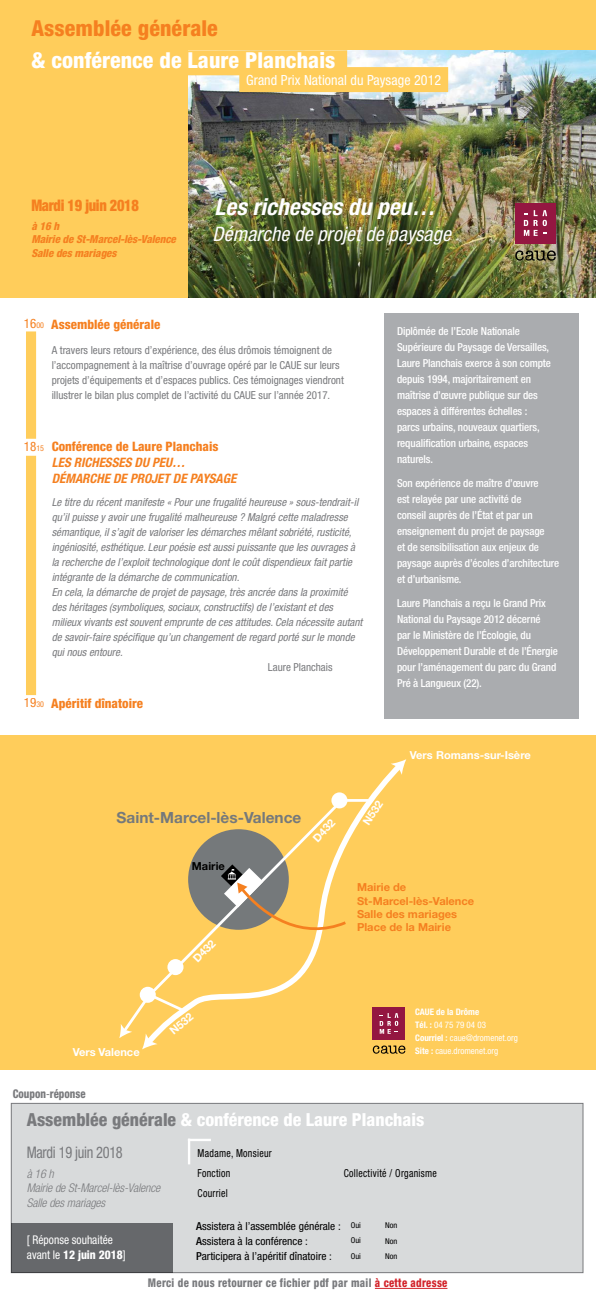
<style>
.page{position:relative;width:596px;height:1304px;background:#fff}
.page>*{position:absolute;margin:0;border:0;box-sizing:border-box;transform-origin:0 0}
.t1{font:italic 700 condensed 23.3px "Helvetica Neue LT";letter-spacing:.005em;color:#fff}
.t2{font:800 condensed 22px "Helvetica Neue LT";letter-spacing:.005em;color:#fff}
.t3{font:800 condensed 22px "Helvetica Neue LT";letter-spacing:.005em;color:#f58020}
.t4{font:italic condensed 20px "Helvetica Neue LT";letter-spacing:.005em;color:#fff}
.t5{font:800 condensed 18px "Helvetica Neue LT";color:#fff}
.t6{font:900 condensed 16px "Helvetica Neue LT";letter-spacing:-.02em;color:#f58020;scale:.89 1}
.t7{font:condensed 16px "Helvetica Neue LT";letter-spacing:-.02em;color:#797a7d;scale:.89 1}
.t8{font:700 15.4px "Helvetica Neue CE";color:#75797b}
.t9{font:condensed 14px "Helvetica Neue LT";letter-spacing:.005em;color:#fff}
.t10{font:italic 700 condensed 13px/15.6px "Helvetica Neue LT";color:#f58020}
.t11{font:800 condensed 13px "Helvetica Neue LT";color:#f58020}
.t12{font:800 condensed 12px "Helvetica Neue LT";letter-spacing:.03em;color:#797a7d;scale:.89 1}
.t13{font:italic 300 condensed 12px/14.4px "Helvetica Neue LT";letter-spacing:-.01em;color:#797a7d}
.t14{font:condensed 12px/14.4px "Helvetica Neue LT";color:#fff;scale:.96 1}
.t15{font:800 condensed 12px "Helvetica Neue LT";color:#797a7d;scale:.89 1}
.t16{font:700 11.1px/13.3px "Helvetica Neue CE";color:#f58020}
.t17{font:700 11.1px "Helvetica Neue CE";color:#fff}
.t18{font:700 11.1px "Helvetica Neue CE";color:#000}
.t19{font:italic condensed 11px/15px "Helvetica Neue LT";color:#797a7d}
.t20{font:500 condensed 11px/16px "Helvetica Neue LT";letter-spacing:-.01em;color:#fff}
.t21{font:condensed 11px/15px "Helvetica Neue LT";color:#797a7d}
.t22{font:condensed 11px "Helvetica Neue LT";color:#000;scale:1.04 1}
.t23{font:condensed 11px/20px "Helvetica Neue LT";letter-spacing:.03em;color:#000;scale:.89 1}
.t24{font:italic 800 condensed 11px/13.2px "Helvetica Neue LT";letter-spacing:-.01em;color:#f58020}
.t25{font:condensed 9px/13px "Helvetica Neue LT";color:#fff}
.t26{font:condensed 8px "Helvetica Neue LT";color:#000;scale:1.04 1}
.s1{font-weight:400}
.s2{font-weight:400;font-size:8px}
.s3{font-weight:400;font-style:normal}
.s4{font-weight:400;font-style:normal;font-size:8px}
.s5{font-weight:800;font-style:normal}
.s6{font-weight:700}
.s7{color:#797a7d}
.s8{font-weight:800}
.s9{font-weight:500}
.s10{font-size:8px}
.s11{color:#d2232a}
</style>
<div class="page">
<div style="left:0;top:0;width:595px;height:298px;background:#ffcd5b"></div>
<img style="left:189px;top:50px;width:406px;height:248px">
<div style="left:26px;top:50px;width:321px;height:25px;background:#ffcd5b"></div>
<div style="left:239px;top:67px;width:209px;height:25px;background:#ffcd5b"></div>
<div style="left:515px;top:203px;width:40px;height:40px;background:#941641"></div>
<svg style="left:523px;top:210px;width:23px;height:26px"></svg>
<svg style="left:515px;top:250px;width:40px;height:11px"></svg>
<div style="left:26px;top:331px;width:10px;height:108px;background:#ffcd5b"></div>
<div style="left:17px;top:435px;width:30px;height:19px;background:#fff"></div>
<div style="left:26px;top:456px;width:10px;height:239px;background:#ffcd5b"></div>
<div style="left:383px;top:313px;width:195px;height:406px;background:#aaacaf"></div>
<div style="left:11px;top:1103px;width:571px;height:170px;background:#d8dadb"></div>
<div style="left:11px;top:1103px;width:572px;height:170px;border:1px solid #797a7d"></div>
<hr style="left:188px;top:1139px;width:2px;height:25px;background:#fff">
<hr style="left:188px;top:1139px;width:23px;height:2px;background:#fff">
<hr style="left:374px;top:1288px;width:73px;height:1px;background:#d2232a">
<div style="left:12px;top:1223px;width:161px;height:50px;background:#66686b"></div>
<div style="left:0;top:736px;width:595px;height:334px;background:#ffcd5b"></div>
<svg style="left:141px;top:759px;width:266px;height:291px"></svg>
<svg style="left:390px;top:759px;width:16px;height:16px"></svg>
<div style="left:140px;top:987px;width:16px;height:16px;background:#fff;border-radius:50%"></div>
<div style="left:167px;top:959px;width:16px;height:16px;background:#fff;border-radius:50%"></div>
<div style="left:331px;top:792px;width:16px;height:16px;background:#fff;border-radius:50%"></div>
<svg style="left:119px;top:991px;width:68px;height:58px"></svg>
<svg style="left:221px;top:864px;width:128px;height:76px"></svg>
<div style="left:372px;top:1007px;width:33px;height:33px;background:#941641"></div>
<svg style="left:379px;top:1013px;width:19px;height:21px"></svg>
<svg style="left:372px;top:1045px;width:33px;height:9px"></svg>
<h2 class="t3" style="left:31px;top:14px;width:188px">Assemblée générale</h2>
<h2 class="t2" style="left:31px;top:46px;width:305px">&amp; conférence de Laure Planchais</h2>
<p class="t9" style="left:246px;top:72px;width:196px">Grand Prix National du Paysage 2012</p>
<h3 class="t6" style="left:31px;top:196px;width:122px">Mardi 19 juin 2018</h3>
<p class="t24" style="left:31px;top:219px;width:146px">à 16 h<br>Mairie de St-Marcel-lès-Valence<br>Salle des mariages</p>
<h1 class="t1" style="left:214px;top:192px;width:222px">Les richesses du peu…</h1>
<h3 class="t4" style="left:212px;top:223px;width:240px">Démarche de projet de paysage</h3>
<p class="t11" style="left:24px;top:316px;width:138px"><span class="s1">16</span><span class="s2">00</span> Assemblée générale</p>
<p class="t21" style="left:52px;top:343px;width:293px">A travers leurs retours d’expérience, des élus drômois témoignent de l’accompagnement à la maîtrise d’ouvrage opéré par le CAUE sur leurs projets d’équipements et d’espaces publics. Ces témoignages viendront illustrer le bilan plus complet de l’activité du CAUE sur l’année 2017.</p>
<p class="t10" style="left:52px;top:439px;width:186px;text-indent:-28px"><span class="s3">18</span><span class="s4">15</span> <span class="s5">Conférence de Laure Planchais<br></span>LES RICHESSES DU PEU…<br>DÉMARCHE DE PROJET DE PAYSAGE</p>
<p class="t19" style="left:52px;top:494px;width:312px">Le titre du récent manifeste « Pour une frugalité heureuse » sous-tendrait-il qu’il puisse y avoir une frugalité malheureuse ? Malgré cette maladresse sémantique, il s’agit de valoriser les démarches mêlant sobriété, rusticité, ingéniosité, esthétique. Leur poésie est aussi puissante que les ouvrages à la recherche de l’exploit technologique dont le coût dispendieux fait partie intégrante de la démarche de communication.<br>En cela, la démarche de projet de paysage, très ancrée dans la proximité des héritages (symboliques, sociaux, constructifs) de l’existant et des milieux vivants est souvent emprunte de ces attitudes. Cela nécessite autant de savoir-faire spécifique qu’un changement de regard porté sur le monde qui nous entoure.</p>
<p class="t21" style="left:268px;top:659px;width:66px">Laure Planchais</p>
<p class="t11" style="left:24px;top:695px;width:121px"><span class="s1">19</span><span class="s2">30</span> Apéritif dînatoire</p>
<p class="t20" style="left:397px;top:323px;width:155px">Diplômée de l’Ecole Nationale<br>Supérieure du Paysage de Versailles,<br>Laure Planchais exerce à son compte depuis 1994, majoritairement en maîtrise d’œuvre publique sur des espaces à différentes échelles : parcs urbains, nouveaux quartiers, requalification urbaine, espaces naturels.</p>
<p class="t20" style="left:397px;top:475px;width:164px">Son expérience de maître d’œuvre<br>est relayée par une activité de<br>conseil auprès de l’État et par un enseignement du projet de paysage<br>et de sensibilisation aux enjeux de paysage auprès d’écoles d’architecture et d’urbanisme.</p>
<p class="t20" style="left:397px;top:595px;width:162px">Laure Planchais a reçu le Grand Prix<br>National du Paysage 2012 décerné<br>par le Ministère de l’Écologie, du<br>Développement Durable et de l’Énergie pour l’aménagement du parc du Grand<br>Pré à Langueux (22).</p>
<h3 class="t8" style="left:116px;top:808px;width:186px">Saint-Marcel-lès-Valence</h3>
<p class="t18" style="left:192px;top:859px;width:34px">Mairie</p>
<p class="t17" style="left:310px;top:835px;width:28px;rotate:-47deg">D432</p>
<p class="t17" style="left:359px;top:820px;width:28px;rotate:-57deg">N532</p>
<p class="t17" style="left:409px;top:748px;width:122px">Vers Romans-sur-Isère</p>
<p class="t17" style="left:73px;top:1045px;width:68px">Vers Valence</p>
<p class="t15" style="left:13px;top:1086px;width:83px">Coupon<span class="s1">-</span>réponse</p>
<p class="t17" style="left:190px;top:956px;width:28px;rotate:-46deg">D432</p>
<p class="t17" style="left:167px;top:1027px;width:28px;rotate:-40deg">N532</p>
<p class="t16" style="left:357px;top:881px;width:119px">Mairie de<br>St-Marcel-lès-Valence<br>Salle des mariages<br>Place de la Mairie</p>
<p class="t25" style="left:415px;top:1005px;width:104px"><span class="s6">CAUE de la Drôme<br>Tél. :</span> 04 75 79 04 03<br><span class="s6">Courriel :</span> caue@dromenet.org<br><span class="s6">Site :</span> caue.dromenet.org</p>
<h3 class="t5" style="left:27px;top:1108px;width:399px"><span class="s7">Assemblée générale</span> &amp; conférence de Laure Planchais</h3>
<h3 class="t7" style="left:27px;top:1143px;width:109px">Mardi 19 juin 2018</h3>
<p class="t13" style="left:27px;top:1166px;width:135px">à 16 h<br>Mairie de St-Marcel-lès-Valence<br>Salle des mariages</p>
<p class="t14" style="left:27px;top:1233px;width:104px">[ Réponse souhaitée avant le <span class="s8">12 juin 2018</span>]</p>
<p class="t23" style="left:197px;top:1143px;width:85px">Madame, Monsieur<br>Fonction</p>
<p class="t23" style="left:343px;top:1163px;width:106px">Collectivité / Organisme</p>
<p class="t23" style="left:197px;top:1183px;width:36px">Courriel</p>
<p class="t22" style="left:196px;top:1219px;width:160px"><span class="s9">A</span>ssistera à l’assemblée générale : <span class="s10">Oui</span></p>
<p class="t26" style="left:385px;top:1221px;width:13px">Non</p>
<p class="t22" style="left:196px;top:1234px;width:109px"><span class="s9">A</span>ssistera à la conférence :</p>
<p class="t26" style="left:350px;top:1236px;width:11px">Oui</p>
<p class="t26" style="left:385px;top:1236px;width:13px">Non</p>
<p class="t22" style="left:196px;top:1250px;width:132px"><span class="s9">P</span>articipera à l’apéritif dînatoire :</p>
<p class="t26" style="left:350px;top:1251px;width:11px">Oui</p>
<p class="t26" style="left:385px;top:1251px;width:13px">Non</p>
<p class="t12" style="left:148px;top:1275px;width:338px">Merci de nous retourner ce fichier pdf par mail <span class="s11">à cette adresse</span></p>
</div>
